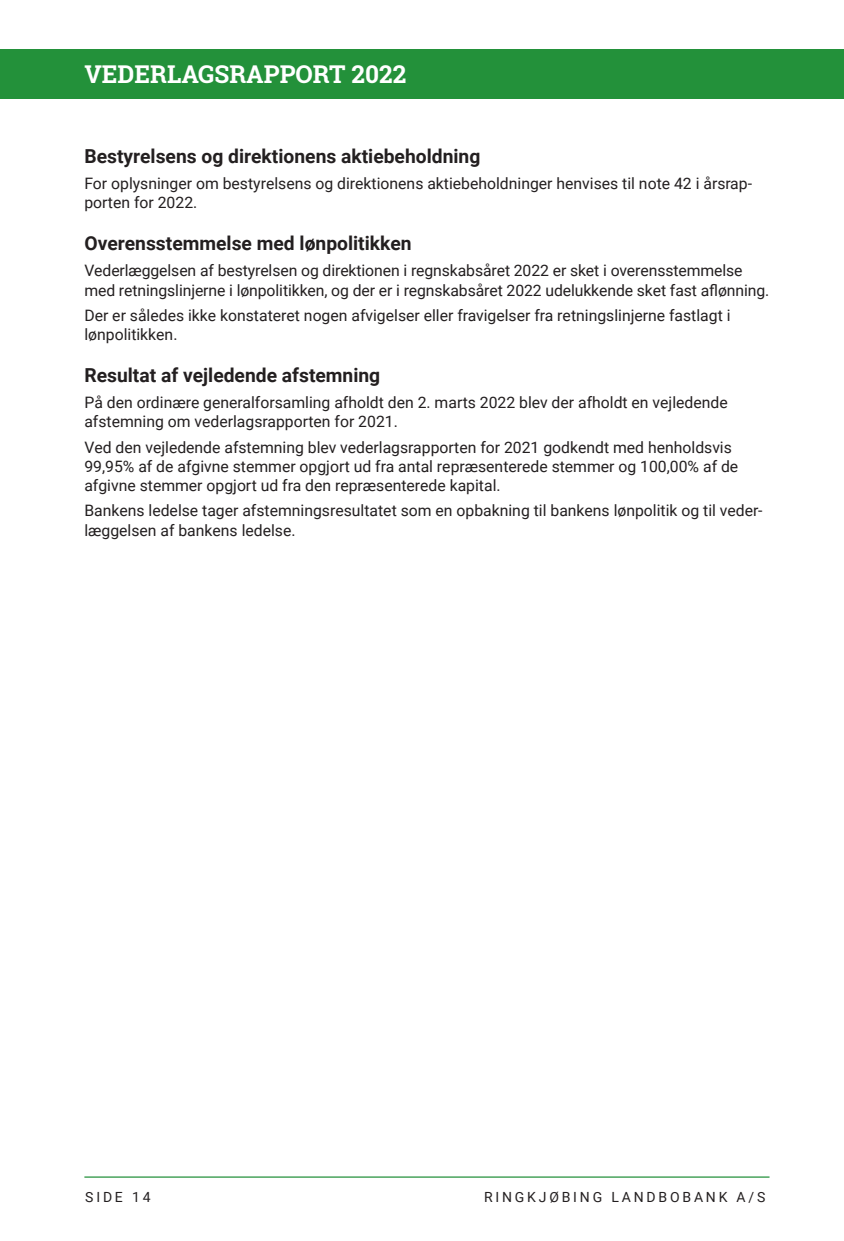
<style>
.page{position:relative;width:844px;height:1241px;background:#fff}
.page>*{position:absolute;margin:0;border:0;box-sizing:border-box;transform-origin:0 0}
.t1{font:700 24.5px "Roboto Slab";color:#fff}
.t2{font:700 19.25px "Roboto";color:#231f20}
.t3{font:15.75px/19.2px "Roboto";color:#231f20}
.t4{font:14px "Roboto";letter-spacing:.2em;color:#231f20}
</style>
<div class="page">
<hr style="left:84px;top:1176px;width:685px;height:1px;background:#23913a">
<div style="left:0;top:50px;width:843px;height:49px;background:#23913a"></div>
<h1 class="t1" style="left:84px;top:57px;width:323px">VEDERLAGSRAPPORT 2022</h1>
<p class="t2" style="left:84px;top:142px;width:397px">Bestyrelsens og direktionens aktiebeholdning</p>
<p class="t3" style="left:84px;top:173px;width:669px">For oplysninger om bestyrelsens og direktionens aktiebeholdninger henvises til note 42 i årsrap&shy;porten for 2022.</p>
<p class="t2" style="left:84px;top:230px;width:329px">Overensstemmelse med lønpolitikken</p>
<p class="t3" style="left:84px;top:260px;width:686px">Vederlæggelsen af bestyrelsen og direktionen i regnskabsåret 2022 er sket i overensstemmelse med retningslinjerne i lønpolitikken, og der er i regnskabsåret 2022 udelukkende sket fast aflønning.</p>
<p class="t3" style="left:84px;top:305px;width:647px">Der er således ikke konstateret nogen afvigelser eller fravigelser fra retningslinjerne fastlagt i lønpolitikken.</p>
<p class="t2" style="left:84px;top:361px;width:297px">Resultat af vejledende afstemning</p>
<p class="t3" style="left:84px;top:392px;width:644px">På den ordinære generalforsamling afholdt den 2. marts 2022 blev der afholdt en vejledende afstemning om vederlagsrapporten for 2021.</p>
<p class="t3" style="left:84px;top:437px;width:655px">Ved den vejledende afstemning blev vederlagsrapporten for 2021 godkendt med henholdsvis<br>99,95% af de afgivne stemmer opgjort ud fra antal repræsenterede stemmer og 100,00% af de afgivne stemmer opgjort ud fra den repræsenterede kapital.</p>
<p class="t3" style="left:84px;top:500px;width:679px">Bankens ledelse tager afstemningsresultatet som en opbakning til bankens lønpolitik og til veder&shy;læggelsen af bankens ledelse.</p>
<p class="t4" style="left:85px;top:1186px;width:67px">SIDE 14</p>
<p class="t4" style="left:484px;top:1186px;width:283px">RINGKJØBING LANDBOBANK A/S</p>
</div>
